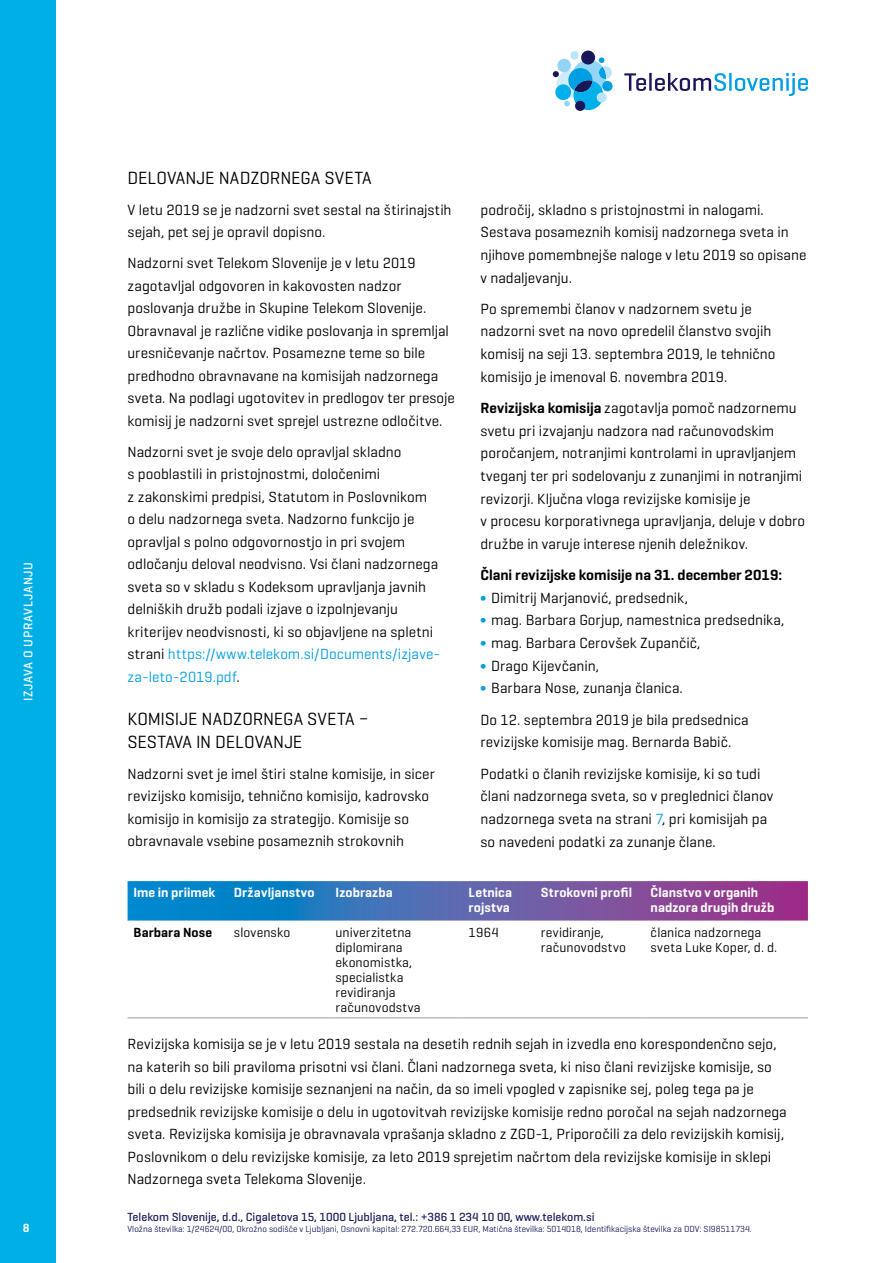
<style>
.page{position:relative;width:893px;height:1263px;background:#fff}
.page>*{position:absolute;margin:0;border:0;box-sizing:border-box;transform-origin:0 0}
.t1{font:18px/22.5px "Geogrotesque";letter-spacing:-.005em;color:#000}
.t2{font:15px/22.5px "Geogrotesque";color:#000}
.t3{font:13.5px/15px "Geogrotesque";letter-spacing:.01em;color:#000}
.t4{font:600 13.5px/15px "Geogrotesque";letter-spacing:.005em;color:#fff}
.t5{font:600 13.5px "Geogrotesque";letter-spacing:.01em;color:#000}
.t6{font:500 12.75px "Geogrotesque";letter-spacing:.055em;color:#fff}
.t7{font:500 12px "Geogrotesque";color:#1b1b5a}
.t8{font:600 12px "Geogrotesque";color:#fff}
.t9{font:9px "Geogrotesque";color:#1b1b5a}
.s1{color:#009ee3}
.s2{font-weight:600}
</style>
<div class="page">
<div style="left:0;top:0;width:55px;height:1263px;background:#00afe6"></div>
<svg style="left:624px;top:73px;width:22px;height:18px"></svg>
<hr style="left:649px;top:73px;width:3px;height:18px;background:#1a1759">
<svg style="left:655px;top:73px;width:71px;height:18px"></svg>
<hr style="left:729px;top:73px;width:3px;height:18px;background:#009ee3">
<svg style="left:735px;top:73px;width:73px;height:23px"></svg>
<svg style="left:553px;top:51px;width:59px;height:59px"></svg>
<svg style="left:128px;top:881px;width:680px;height:40px;background:#5465ae"></svg>
<svg style="left:128px;top:1017px;width:680px;height:1px"></svg>
<hr style="left:228px;top:1018px;width:102px;height:1px;background:#9c9c9d">
<hr style="left:330px;top:1018px;width:133px;height:1px;background:#9c9c9d">
<hr style="left:463px;top:1018px;width:72px;height:1px;background:#9c9c9d">
<hr style="left:535px;top:1018px;width:110px;height:1px;background:#9c9c9d">
<hr style="left:645px;top:1018px;width:163px;height:1px;background:#9c9c9d">
<hr style="left:128px;top:1018px;width:100px;height:1px;background:#9c9c9d">
<p class="t6" style="left:20px;top:701px;width:141px;rotate:-90deg">IZJAVA O UPRAVLJANJU</p>
<p class="t8" style="left:23px;top:1220px;width:8px">8</p>
<p class="t1" style="left:128px;top:166px;width:246px">DELOVANJE NADZORNEGA SVETA</p>
<p class="t2" style="left:128px;top:198px;width:325px">V letu 2019 se je nadzorni svet sestal na štirinajstih sejah, pet sej je opravil dopisno.</p>
<p class="t2" style="left:128px;top:251px;width:329px">Nadzorni svet Telekom Slovenije je v letu 2019 zagotavljal odgovoren in kakovosten nadzor poslovanja družbe in Skupine Telekom Slovenije.<br>Obravnaval je različne vidike poslovanja in spremljal uresničevanje načrtov. Posamezne teme so bile predhodno obravnavane na komisijah nadzornega sveta. Na podlagi ugotovitev in predlogov ter presoje komisij je nadzorni svet sprejel ustrezne odločitve.</p>
<p class="t2" style="left:128px;top:440px;width:314px">Nadzorni svet je svoje delo opravljal skladno<br>s pooblastili in pristojnostmi, določenimi<br>z zakonskimi predpisi, Statutom in Poslovnikom<br>o delu nadzornega sveta. Nadzorno funkcijo je opravljal s polno odgovornostjo in pri svojem odločanju deloval neodvisno. Vsi člani nadzornega sveta so v skladu s Kodeksom upravljanja javnih delniških družb podali izjave o izpolnjevanju kriterijev neodvisnosti, ki so objavljene na spletni strani <span class="s1">https://www.telekom.si/Documents/izjave&shy;za-leto-2019.pdf</span>.</p>
<p class="t1" style="left:128px;top:707px;width:242px">KOMISIJE NADZORNEGA SVETA –<br>SESTAVA IN DELOVANJE</p>
<p class="t2" style="left:128px;top:762px;width:309px">Nadzorni svet je imel štiri stalne komisije, in sicer revizijsko komisijo, tehnično komisijo, kadrovsko komisijo in komisijo za strategijo. Komisije so obravnavale vsebine posameznih strokovnih</p>
<p class="t2" style="left:480px;top:198px;width:327px">področij, skladno s pristojnostmi in nalogami.<br>Sestava posameznih komisij nadzornega sveta in njihove pomembnejše naloge v letu 2019 so opisane v nadaljevanju.</p>
<p class="t2" style="left:480px;top:297px;width:297px">Po spremembi članov v nadzornem svetu je nadzorni svet na novo opredelil članstvo svojih komisij na seji 13. septembra 2019, le tehnično komisijo je imenoval 6. novembra 2019.</p>
<p class="t2" style="left:480px;top:396px;width:326px"><span class="s2">Revizijska komisija</span> zagotavlja pomoč nadzornemu svetu pri izvajanju nadzora nad računovodskim poročanjem, notranjimi kontrolami in upravljanjem tveganj ter pri sodelovanju z zunanjimi in notranjimi revizorji. Ključna vloga revizijske komisije je<br>v procesu korporativnega upravljanja, deluje v dobro družbe in varuje interese njenih deležnikov.</p>
<p class="t2" style="left:480px;top:563px;width:306px"><span class="s2">Člani revizijske komisije na 31. december 2019: </span><span class="s1">∫</span> Dimitrij Marjanović, predsednik,<br><span class="s1">∫</span> mag. Barbara Gorjup, namestnica predsednika, <span class="s1">∫</span> mag. Barbara Cerovšek Zupančič,<br><span class="s1">∫</span> Drago Kijevčanin,<br><span class="s1">∫</span> Barbara Nose, zunanja članica.</p>
<p class="t2" style="left:480px;top:708px;width:270px">Do 12. septembra 2019 je bila predsednica revizijske komisije mag. Bernarda Babič.</p>
<p class="t2" style="left:480px;top:762px;width:294px">Podatki o članih revizijske komisije, ki so tudi člani nadzornega sveta, so v preglednici članov nadzornega sveta na strani <span class="s1">7</span>, pri komisijah pa so navedeni podatki za zunanje člane.</p>
<p class="t4" style="left:134px;top:885px;width:83px">Ime in priimek</p>
<p class="t4" style="left:234px;top:885px;width:82px">Državljanstvo</p>
<p class="t4" style="left:336px;top:885px;width:59px">Izobrazba</p>
<p class="t4" style="left:469px;top:885px;width:45px">Letnica rojstva</p>
<p class="t4" style="left:541px;top:885px;width:93px">Strokovni profil</p>
<p class="t4" style="left:651px;top:885px;width:125px">Članstvo v organih nadzora drugih družb</p>
<p class="t5" style="left:134px;top:924px;width:80px">Barbara Nose</p>
<p class="t3" style="left:234px;top:924px;width:58px">slovensko</p>
<p class="t3" style="left:336px;top:924px;width:86px">univerzitetna diplomirana ekonomistka, specialistka revidiranja računovodstva</p>
<p class="t3" style="left:469px;top:924px;width:32px">1964</p>
<p class="t3" style="left:541px;top:924px;width:87px">revidiranje, računovodstvo</p>
<p class="t3" style="left:651px;top:924px;width:128px">članica nadzornega sveta Luke Koper, d. d.</p>
<p class="t2" style="left:128px;top:1032px;width:661px">Revizijska komisija se je v letu 2019 sestala na desetih rednih sejah in izvedla eno korespondenčno sejo, na katerih so bili praviloma prisotni vsi člani. Člani nadzornega sveta, ki niso člani revizijske komisije, so bili o delu revizijske komisije seznanjeni na način, da so imeli vpogled v zapisnike sej, poleg tega pa je predsednik revizijske komisije o delu in ugotovitvah revizijske komisije redno poročal na sejah nadzornega sveta. Revizijska komisija je obravnavala vprašanja skladno z ZGD-1, Priporočili za delo revizijskih komisij, Poslovnikom o delu revizijske komisije, za leto 2019 sprejetim načrtom dela revizijske komisije in sklepi Nadzornega sveta Telekoma Slovenije.</p>
<p class="t7" style="left:128px;top:1210px;width:468px">Telekom Slovenije, d.d., Cigaletova 15, 1000 Ljubljana, tel.: +386 1 234 10 00, www.telekom.si</p>
<p class="t9" style="left:128px;top:1223px;width:626px">Vložna številka: 1/24624/00, Okrožno sodišče v Ljubljani, Osnovni kapital: 272.720.664,33 EUR, Matična številka: 5014018, Identifikacijska številka za DDV: SI98511734.</p>
</div>
